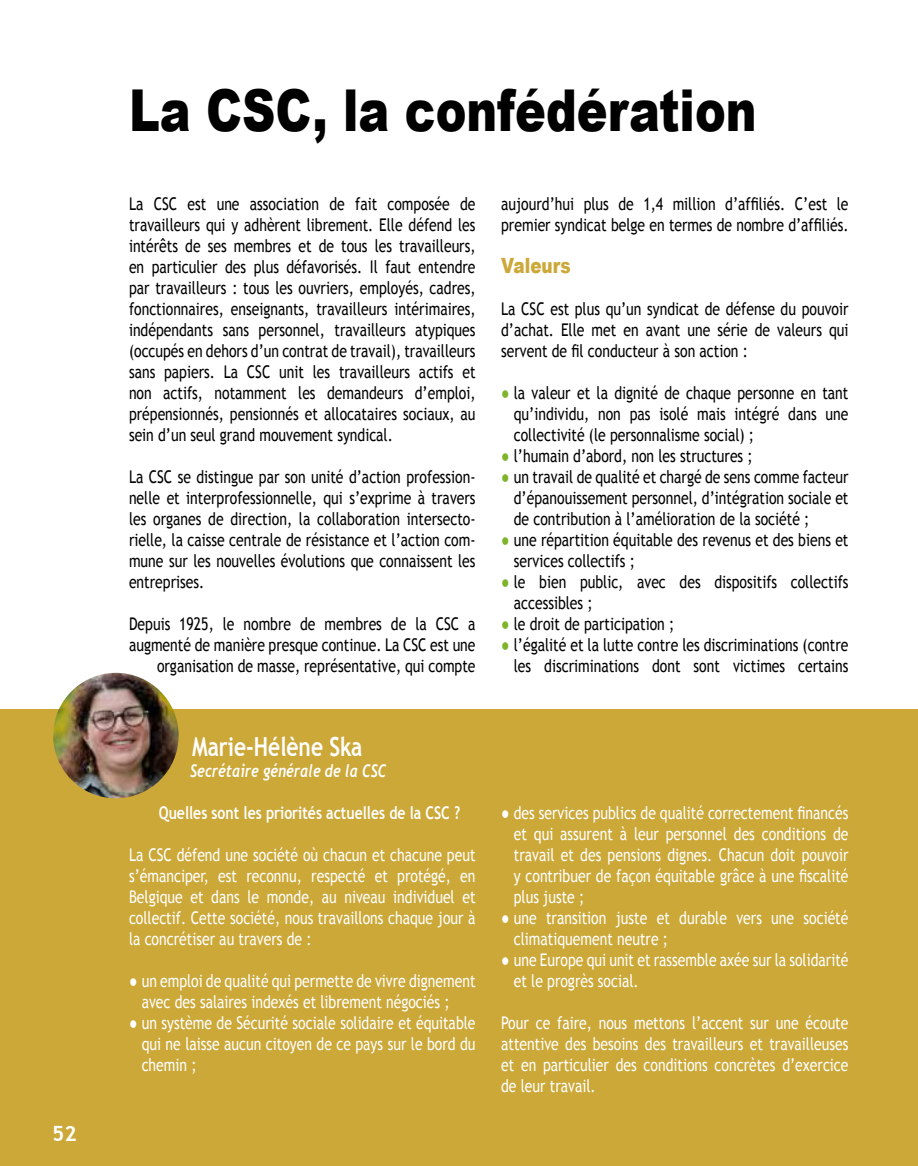
<style>
.page{position:relative;width:918px;height:1166px;background:#fff}
.page>*{position:absolute;margin:0;border:0;box-sizing:border-box;transform-origin:0 0}
.t1{font:900 57.75px "Arial";color:#000;scale:.8 1}
.t2{font:700 26.25px "Trebuchet MS";color:#fff;scale:.8 1}
.t3{font:900 21px "Arial";color:#cca838;scale:.8 1}
.t4{font:700 21px "Trebuchet MS";color:#fff}
.t5{font:17.5px/21px "Trebuchet MS";color:#000;text-align:justify;scale:.8 1}
.t6{font:17.5px/21px "Trebuchet MS";color:#fff;text-align:justify;scale:.8 1}
.t7{font:700 17.5px "Trebuchet MS";color:#fff;scale:.8 1}
.t8{font:italic 700 17.5px "Trebuchet";color:#fff;scale:.8 1}
.s1{color:#7eb429}
</style>
<div class="page">
<div style="left:0;top:709px;width:918px;height:457px;background:#cca838"></div>
<img style="left:53px;top:673px;width:126px;height:125px;border-radius:63px">
<p class="t4" style="left:52px;top:1120px;width:26px">52</p>
<h1 class="t1" style="left:129px;top:68px;width:786px">La CSC, la confédération</h1>
<p class="t5" style="left:129px;top:194px;width:435px">La CSC est une association de fait composée de travailleurs qui y adhèrent librement. Elle défend les intérêts de ses membres et de tous les travailleurs, en particulier des plus défavorisés. Il faut entendre par travailleurs : tous les ouvriers, employés, cadres, fonctionnaires, enseignants, travailleurs intérimaires, indépendants sans personnel, travailleurs atypiques (occupés en dehors d’un contrat de travail), travailleurs sans papiers. La CSC unit les travailleurs actifs et non actifs, notamment les demandeurs d’emploi, prépensionnés, pensionnés et allocataires sociaux, au sein d’un seul grand mouvement syndical.</p>
<p class="t5" style="left:129px;top:467px;width:435px">La CSC se distingue par son unité d’action profession&shy;nelle et interprofessionnelle, qui s’exprime à travers les organes de direction, la collaboration intersecto&shy;rielle, la caisse centrale de résistance et l’action com&shy;mune sur les nouvelles évolutions que connaissent les entreprises.</p>
<p class="t5" style="left:129px;top:614px;width:435px;text-align:right">Depuis 1925, le nombre de membres de la CSC a augmenté de manière presque continue. La CSC est une organisation de masse, représentative, qui compte</p>
<h2 class="t2" style="left:192px;top:730px;width:214px">Marie-Hélène Ska</h2>
<p class="t8" style="left:190px;top:760px;width:247px">Secrétaire générale de la CSC</p>
<p class="t7" style="left:159px;top:802px;width:378px">Quelles sont les priorités actuelles de la CSC ?</p>
<p class="t6" style="left:129px;top:845px;width:435px">La CSC défend une société où chacun et chacune peut s’émanciper, est reconnu, respecté et protégé, en Belgique et dans le monde, au niveau individuel et collectif. Cette société, nous travaillons chaque jour à la concrétiser au travers de :</p>
<p class="t6" style="left:142px;top:971px;width:419px;text-indent:-13px">● un emploi de qualité qui permette de vivre dignement avec des salaires indexés et librement négociés ;</p>
<p class="t6" style="left:142px;top:1013px;width:419px;text-indent:-13px">● un système de Sécurité sociale solidaire et équitable qui ne laisse aucun citoyen de ce pays sur le bord du chemin ;</p>
<p class="t5" style="left:501px;top:194px;width:436px">aujourd’hui plus de 1,4 million d’affiliés. C’est le premier syndicat belge en termes de nombre d’affiliés.</p>
<p class="t3" style="left:501px;top:250px;width:89px">Valeurs</p>
<p class="t5" style="left:501px;top:299px;width:436px">La CSC est plus qu’un syndicat de défense du pouvoir d’achat. Elle met en avant une série de valeurs qui servent de fil conducteur à son action :</p>
<p class="t5" style="left:514px;top:383px;width:420px;text-indent:-13px"><span class="s1">●</span> la valeur et la dignité de chaque personne en tant qu’individu, non pas isolé mais intégré dans une collectivité (le personnalisme social) ;</p>
<p class="t5" style="left:501px;top:446px;width:316px"><span class="s1">●</span> l’humain d’abord, non les structures ;</p>
<p class="t5" style="left:514px;top:467px;width:420px;text-indent:-13px"><span class="s1">●</span> un travail de qualité et chargé de sens comme facteur d’épanouissement personnel, d’intégration sociale et de contribution à l’amélioration de la société ;</p>
<p class="t5" style="left:514px;top:530px;width:420px;text-indent:-13px"><span class="s1">●</span> une répartition équitable des revenus et des biens et services collectifs ;</p>
<p class="t5" style="left:514px;top:572px;width:420px;text-indent:-13px"><span class="s1">●</span> le bien public, avec des dispositifs collectifs accessibles ;</p>
<p class="t5" style="left:501px;top:614px;width:218px"><span class="s1">●</span> le droit de participation ;</p>
<p class="t5" style="left:501px;top:635px;width:436px;text-align:right"><span class="s1">●</span> l’égalité et la lutte contre les discriminations (contre les discriminations dont sont victimes certains</p>
<p class="t6" style="left:514px;top:803px;width:420px;text-indent:-13px">● des services publics de qualité correctement financés et qui assurent à leur personnel des conditions de travail et des pensions dignes. Chacun doit pouvoir y contribuer de façon équitable grâce à une fiscalité plus juste ;</p>
<p class="t6" style="left:514px;top:908px;width:420px;text-indent:-13px">● une transition juste et durable vers une société climatiquement neutre ;</p>
<p class="t6" style="left:514px;top:950px;width:420px;text-indent:-13px">● une Europe qui unit et rassemble axée sur la solidarité et le progrès social.</p>
<p class="t6" style="left:501px;top:1013px;width:436px">Pour ce faire, nous mettons l’accent sur une écoute attentive des besoins des travailleurs et travailleuses et en particulier des conditions concrètes d’exercice de leur travail.</p>
</div>
